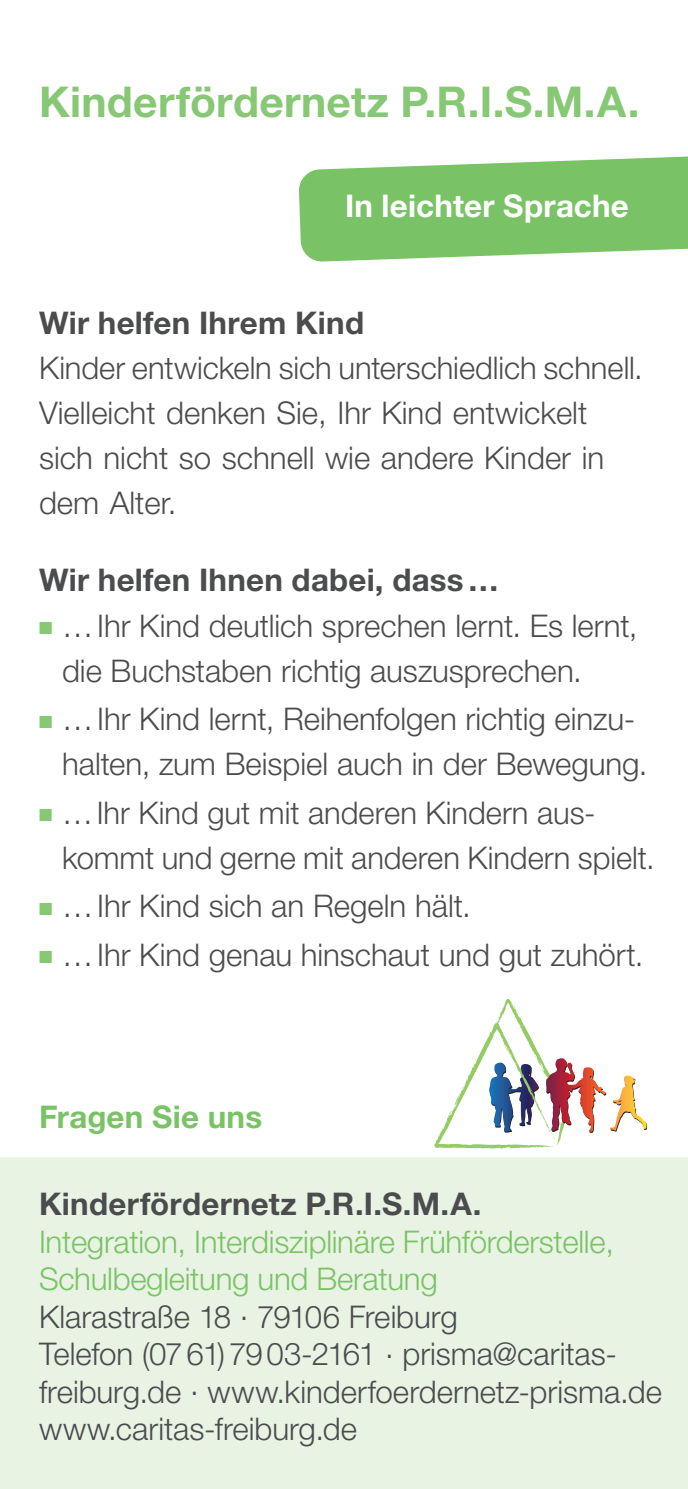
<style>
.page{position:relative;width:688px;height:1489px;background:#fff}
.page>*{position:absolute;margin:0;border:0;box-sizing:border-box;transform-origin:0 0}
.t1{font:700 42.5px "Helvetica Neue LT Pro";letter-spacing:.01em;color:#87c874}
.t2{font:300 31.25px/45px "Helvetica Neue LT Pro";color:#4b4c4d}
.t3{font:300 31.25px/37.5px "Helvetica Neue LT Pro";letter-spacing:-.01em;color:#79c366}
.t4{font:700 31.25px "Helvetica Neue LT Pro";letter-spacing:.01em;color:#4b4c4d}
.t5{font:700 31.25px "Helvetica Neue LT Pro";letter-spacing:.01em;color:#fff}
.t6{font:700 31.25px "Helvetica Neue LT Pro";letter-spacing:.01em;color:#79c366}
.s1{color:#87c874}
</style>
<div class="page">
<svg style="left:299px;top:156px;width:388px;height:106px;background:#8bcb7b"></svg>
<div style="left:0;top:1157px;width:687px;height:331px;background:#e9f3e3"></div>
<svg style="left:434px;top:999px;width:213px;height:150px"></svg>
<h1 class="t1" style="left:39px;top:76px;width:602px">Kinderfördernetz P.R.I.S.M.A.</h1>
<p class="t5" style="left:345px;top:187px;width:285px">In leichter Sprache</p>
<p class="t4" style="left:39px;top:303px;width:326px">Wir helfen Ihrem Kind</p>
<p class="t2" style="left:39px;top:344px;width:605px">Kinder entwickeln sich unterschiedlich schnell.<br>Vielleicht denken Sie, Ihr Kind entwickelt sich nicht so schnell wie andere Kinder in dem Alter.</p>
<p class="t4" style="left:39px;top:561px;width:461px">Wir helfen Ihnen dabei, dass…</p>
<p class="t2" style="left:62px;top:602px;width:576px;text-indent:-23px"><span class="s1">■</span> …Ihr Kind deutlich sprechen lernt. Es lernt, die Buchstaben richtig auszusprechen.</p>
<p class="t2" style="left:62px;top:695px;width:587px;text-indent:-23px"><span class="s1">■</span> …Ihr Kind lernt, Reihenfolgen richtig einzu&shy;halten, zum Beispiel auch in der Bewegung.</p>
<p class="t2" style="left:62px;top:789px;width:594px;text-indent:-23px"><span class="s1">■</span> …Ihr Kind gut mit anderen Kindern aus&shy;kommt und gerne mit anderen Kindern spielt.</p>
<p class="t2" style="left:39px;top:883px;width:433px"><span class="s1">■</span> …Ihr Kind sich an Regeln hält.</p>
<p class="t2" style="left:39px;top:931px;width:606px"><span class="s1">■</span> …Ihr Kind genau hinschaut und gut zuhört.</p>
<p class="t6" style="left:39px;top:1097px;width:224px">Fragen Sie uns</p>
<p class="t4" style="left:39px;top:1184px;width:444px">Kinderfördernetz P.R.I.S.M.A.</p>
<p class="t3" style="left:39px;top:1222px;width:576px">Integration, Interdisziplinäre Frühförderstelle,<br>Schulbegleitung und Beratung</p>
<p class="t2" style="left:39px;top:1297px;width:624px;line-height:37.5px">Klarastraße 18 . 79106 Freiburg<br>Telefon (0761)7903-2161 . prisma@caritas&shy;freiburg.de . www.kinderfoerdernetz-prisma.de www.caritas-freiburg.de</p>
</div>
